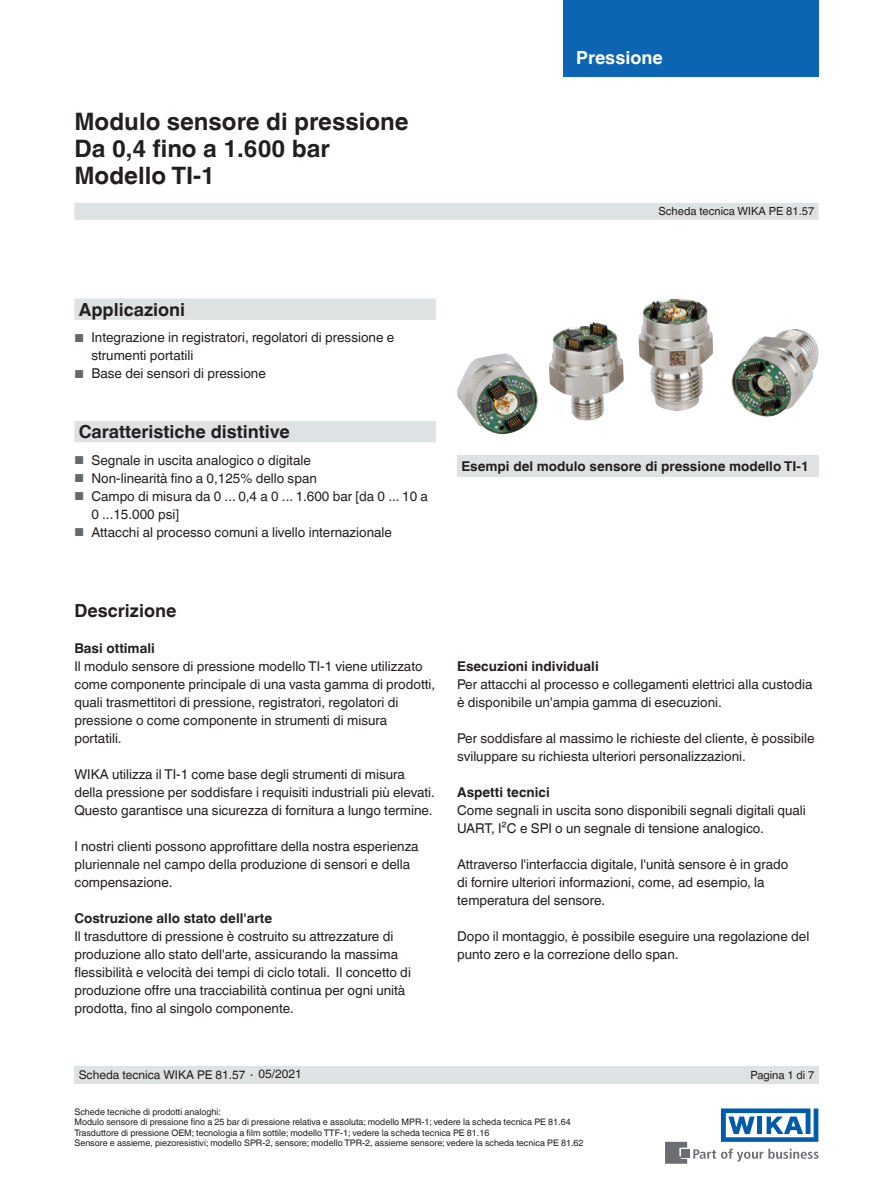
<style>
.page{position:relative;width:893px;height:1188px;background:#fff}
.page>*{position:absolute;margin:0;border:0;box-sizing:border-box;transform-origin:0 0}
.t1{font:700 24px/27px "Helvetica World";color:#231f20}
.t2{font:700 18px "Helvetica World";color:#231f20}
.t3{font:700 18px "Helvetica World";color:#fff}
.t4{font:13.5px/18px "Helvetica World";color:#231f20}
.t5{font:700 13.5px "Helvetica World";color:#231f20}
.t6{font:12px "Helvetica World";color:#231f20}
.t7{font:11.25px "Helvetica World";color:#231f20}
.t8{font:9px/10.5px "Helvetica World";color:#231f20}
.s1{font-size:11.55px;color:#64686b}
.s2{font-size:11.25px}
</style>
<div class="page">
<svg style="left:693px;top:1149px;width:126px;height:13px"></svg>
<div style="left:682px;top:1150px;width:8px;height:8px;background:#6c6d70"></div>
<svg style="left:665px;top:1142px;width:22px;height:22px"></svg>
<svg style="left:721px;top:1108px;width:97px;height:34px"></svg>
<div style="left:563px;top:0;width:256px;height:76px;background:#0c64b2"></div>
<div style="left:74px;top:203px;width:745px;height:17px;background:#dfe2e2"></div>
<div style="left:74px;top:1066px;width:745px;height:18px;background:#dfe2e2"></div>
<div style="left:457px;top:455px;width:362px;height:22px;background:#dfe2e2"></div>
<img style="left:549px;top:298px;width:244px;height:123px">
<svg style="left:74px;top:298px;width:362px;height:144px"></svg>
<h1 class="t1" style="left:74px;top:108px;width:336px">Modulo sensore di pressione<br>Da 0,4 fino a 1.600 bar<br>Modello TI-1</h1>
<h2 class="t3" style="left:576px;top:47px;width:88px">Pressione</h2>
<p class="t7" style="left:658px;top:205px;width:157px">Scheda tecnica WIKA PE 81.57</p>
<h2 class="t2" style="left:79px;top:299px;width:108px">Applicazioni</h2>
<p class="t4" style="left:91px;top:329px;width:304px;text-indent:-17px"><span class="s1">■</span> Integrazione in registratori, regolatori di pressione e strumenti portatili</p>
<p class="t4" style="left:74px;top:365px;width:193px"><span class="s1">■</span> Base dei sensori di pressione</p>
<h2 class="t2" style="left:79px;top:421px;width:213px">Caratteristiche distintive</h2>
<p class="t4" style="left:74px;top:451px;width:238px"><span class="s1">■</span> Segnale in uscita analogico o digitale</p>
<p class="t4" style="left:74px;top:469px;width:244px"><span class="s1">■</span> Non-linearità fino a 0,125% dello span</p>
<p class="t4" style="left:91px;top:487px;width:338px;text-indent:-17px"><span class="s1">■</span> Campo di misura da 0 ... 0,4 a 0 ... 1.600 bar [da 0 ... 10 a<br>0 ...15.000 psi]</p>
<p class="t4" style="left:74px;top:523px;width:319px"><span class="s1">■</span> Attacchi al processo comuni a livello internazionale</p>
<p class="t5" style="left:461px;top:458px;width:349px">Esempi del modulo sensore di pressione modello TI-1</p>
<h2 class="t2" style="left:74px;top:600px;width:103px">Descrizione</h2>
<p class="t5" style="left:74px;top:640px;width:82px">Basi ottimali</p>
<p class="t4" style="left:74px;top:657px;width:362px">Il modulo sensore di pressione modello TI-1 viene utilizzato come componente principale di una vasta gamma di prodotti, quali trasmettitori di pressione, registratori, regolatori di pressione o come componente in strumenti di misura portatili.</p>
<p class="t4" style="left:74px;top:765px;width:362px">WIKA utilizza il TI-1 come base degli strumenti di misura della pressione per soddisfare i requisiti industriali più elevati.<br>Questo garantisce una sicurezza di fornitura a lungo termine.</p>
<p class="t4" style="left:74px;top:837px;width:346px">I nostri clienti possono approfittare della nostra esperienza pluriennale nel campo della produzione di sensori e della compensazione.</p>
<p class="t5" style="left:74px;top:910px;width:199px">Costruzione allo stato dell'arte</p>
<p class="t4" style="left:74px;top:927px;width:338px">Il trasduttore di pressione è costruito su attrezzature di produzione allo stato dell'arte, assicurando la massima flessibilità e velocità dei tempi di ciclo totali. Il concetto di produzione offre una tracciabilità continua per ogni unità prodotta, fino al singolo componente.</p>
<p class="t5" style="left:457px;top:658px;width:143px">Esecuzioni individuali</p>
<p class="t4" style="left:457px;top:675px;width:357px">Per attacchi al processo e collegamenti elettrici alla custodia è disponibile un'ampia gamma di esecuzioni.</p>
<p class="t4" style="left:457px;top:729px;width:359px">Per soddisfare al massimo le richieste del cliente, è possibile sviluppare su richiesta ulteriori personalizzazioni.</p>
<p class="t5" style="left:457px;top:784px;width:94px">Aspetti tecnici</p>
<p class="t4" style="left:457px;top:801px;width:350px">Come segnali in uscita sono disponibili segnali digitali quali<br>UART, I²C e SPI o un segnale di tensione analogico.</p>
<p class="t4" style="left:457px;top:855px;width:333px">Attraverso l'interfaccia digitale, l'unità sensore è in grado di fornire ulteriori informazioni, come, ad esempio, la temperatura del sensore.</p>
<p class="t4" style="left:457px;top:927px;width:354px">Dopo il montaggio, è possibile eseguire una regolazione del punto zero e la correzione dello span.</p>
<p class="t6" style="left:79px;top:1068px;width:225px">Scheda tecnica WIKA PE 81.57 <span class="s2">∙</span> 05/2021</p>
<p class="t7" style="left:750px;top:1068px;width:65px">Pagina 1 di 7</p>
<p class="t8" style="left:74px;top:1107px;width:511px">Schede tecniche di prodotti analoghi:<br>Modulo sensore di pressione fino a 25 bar di pressione relativa e assoluta; modello MPR-1; vedere la scheda tecnica PE 81.64<br>Trasduttore di pressione OEM; tecnologia a film sottile; modello TTF-1; vedere la scheda tecnica PE 81.16<br>Sensore e assieme, piezoresistivi; modello SPR-2, sensore; modello TPR-2, assieme sensore; vedere la scheda tecnica PE 81.62</p>
</div>
